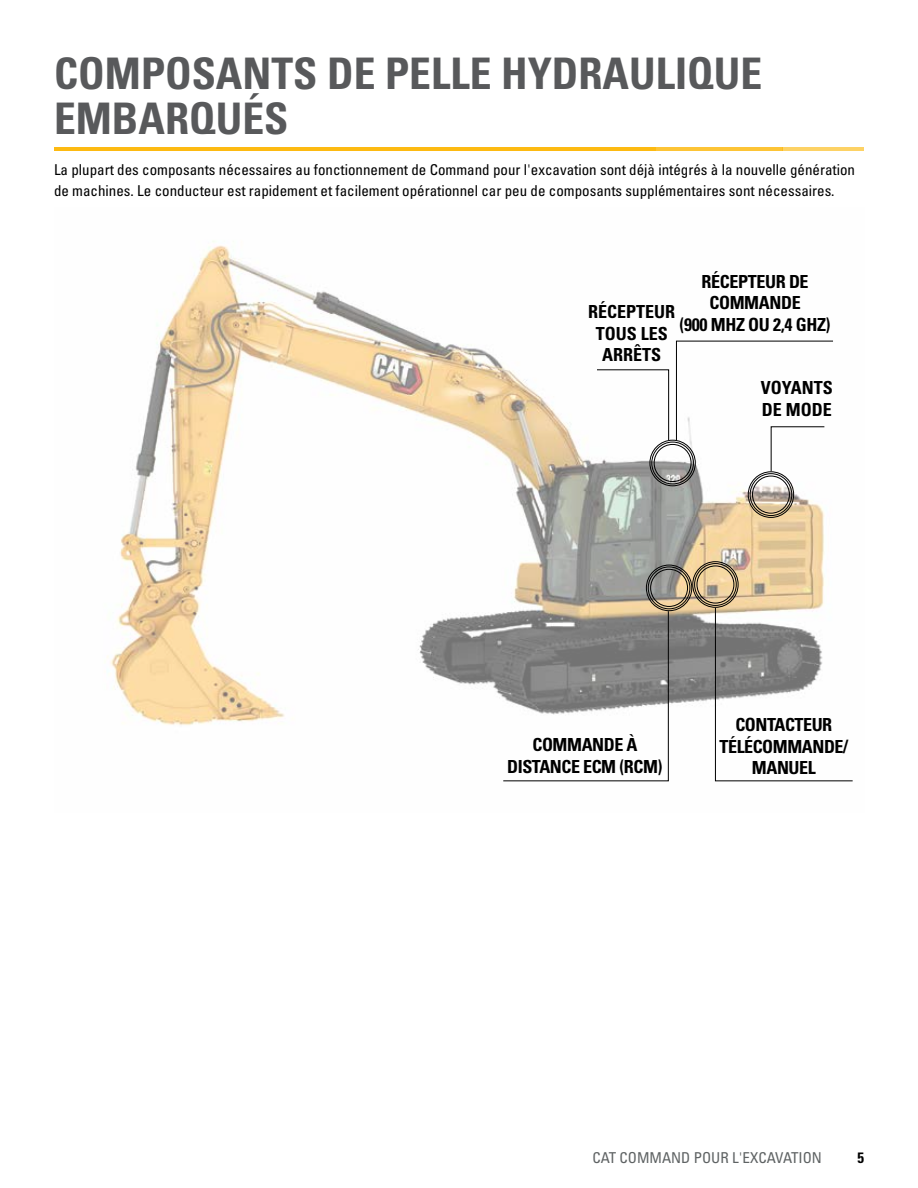
<style>
.page{position:relative;width:918px;height:1188px;background:#fff}
.page>*{position:absolute;margin:0;border:0;box-sizing:border-box;transform-origin:0 0}
.t1{font:43.5px/45px "Univers LTCYR 67 Bold Cond";color:#58595b}
.t2{font:18px/21.6px "Univers LTCYR 67 Bold Cond";letter-spacing:-.02em;color:#000;text-align:center}
.t3{font:18px/21.6px "Univers LTCYR 67 Bold Cond";color:#000}
.t4{font:condensed 15px/21px "Univers LTCYR 57";color:#000}
.t5{font:condensed 15px "Univers LTCYR 57";color:#5e6263}
.t6{font:15px "Univers LTCYR 67 Bold Cond";color:#000}
</style>
<div class="page">
<img style="left:107px;top:241px;width:718px;height:485px">
<svg style="left:503px;top:561px;width:350px;height:221px"></svg>
<svg style="left:596px;top:340px;width:237px;height:178px"></svg>
<hr style="left:54px;top:147px;width:601px;height:4px;background:#fdba12">
<hr style="left:654px;top:147px;width:128px;height:4px;background:#fdc436">
<hr style="left:782px;top:147px;width:82px;height:4px;background:#fdd265">
<h1 class="t1" style="left:54px;top:50px;width:710px">COMPOSANTS DE PELLE HYDRAULIQUE<br>EMBARQUÉS</h1>
<p class="t4" style="left:54px;top:159px;width:803px">La plupart des composants nécessaires au fonctionnement de Command pour l'excavation sont déjà intégrés à la nouvelle génération de machines. Le conducteur est rapidement et facilement opérationnel car peu de composants supplémentaires sont nécessaires.</p>
<p class="t2" style="left:680px;top:270px;width:153px">RÉCEPTEUR DE<br>COMMANDE<br>(900 MHZ OU 2,4 GHZ)</p>
<p class="t3" style="left:588px;top:300px;width:89px;text-align:center">RÉCEPTEUR<br>TOUS LES<br>ARRÊTS</p>
<p class="t3" style="left:761px;top:377px;width:74px">VOYANTS<br>DE MODE</p>
<p class="t2" style="left:507px;top:734px;width:157px">COMMANDE À<br>DISTANCE ECM (RCM)</p>
<p class="t2" style="left:720px;top:713px;width:130px">CONTACTEUR<br>TÉLÉCOMMANDE/<br>MANUEL</p>
<p class="t5" style="left:592px;top:1148px;width:231px">CAT COMMAND POUR L'EXCAVATION</p>
<p class="t6" style="left:857px;top:1148px;width:8px">5</p>
</div>
